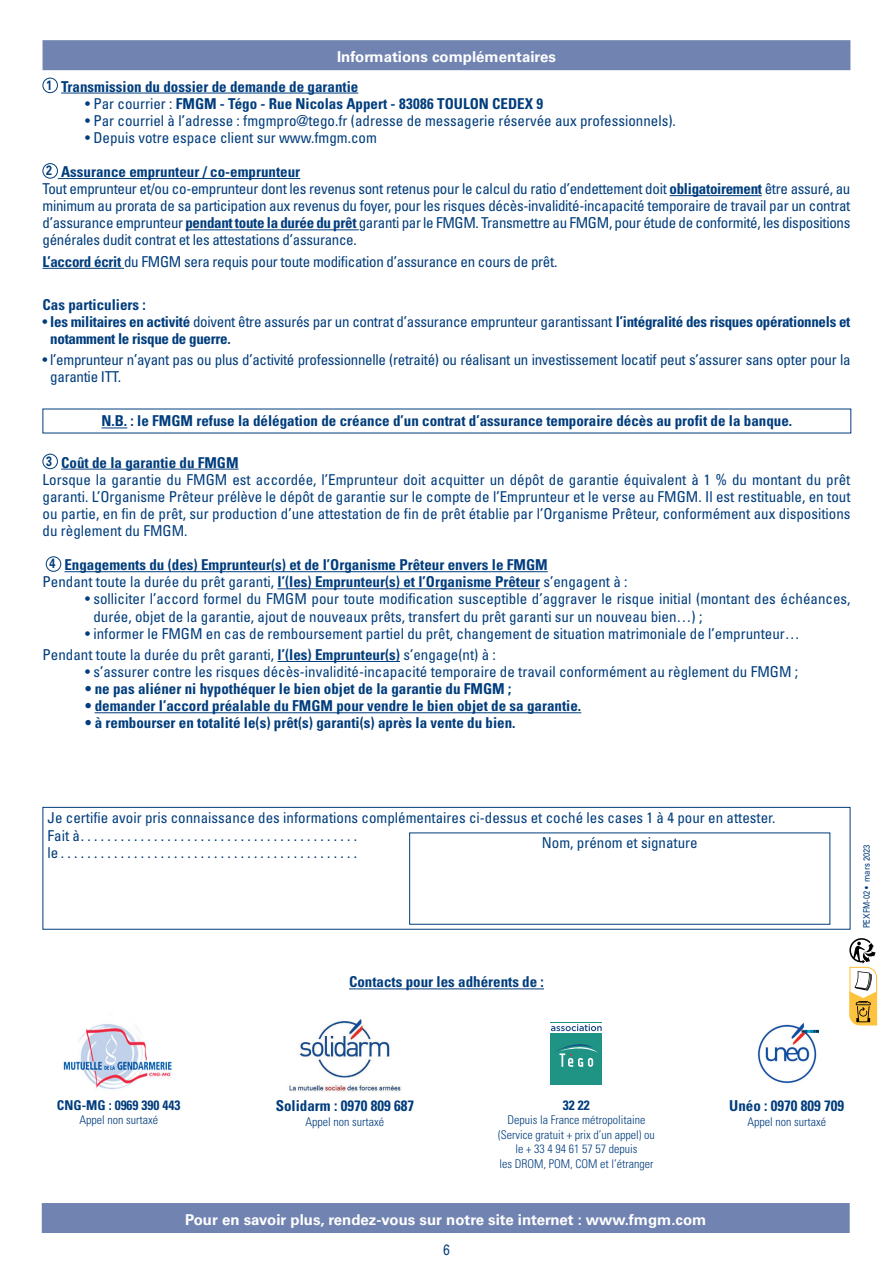
<style>
.page{position:relative;width:893px;height:1263px;background:#fff}
.page>*{position:absolute;margin:0;border:0;box-sizing:border-box;transform-origin:0 0}
.t1{font:condensed 15px/17.1px "Univers LT Std";color:#013d7d}
.t2{font:condensed 15px/17.1px "Univers LT Std";letter-spacing:-.02em;color:#013d7d}
.t3{font:700 condensed 15px/29.8px "Univers LT Std";color:#013d7d}
.t4{font:700 condensed 15px/17.1px "Univers LT Std";letter-spacing:-.02em;color:#013d7d}
.t5{font:700 15px "Univers LT Std";color:#fff}
.t6{font:15px "Univers LT Std";color:#013d7d;scale:.8 1}
.t7{font:700 condensed 13.5px "Univers LT Std";color:#013d7d}
.t8{font:300 condensed 12px/14.4px "Univers LT Std";color:#013d7d;text-align:center}
.t9{font:9px "Univers LT Std";color:#013d7d;scale:.85 1}
.s1{font-stretch:normal;color:#fff}
.s2{font-stretch:normal;font-size:13.5px}
.s3{font-weight:400}
.s4{font-weight:700;font-stretch:normal;font-size:13.5px}
.s5{font-weight:700}
</style>
<div class="page">
<div style="left:43px;top:40px;width:807px;height:30px;background:#7183b1"></div>
<hr style="left:61px;top:93px;width:297px;height:1px;background:#013d7d">
<hr style="left:58px;top:178px;width:242px;height:1px;background:#013d7d">
<hr style="left:670px;top:195px;width:92px;height:1px;background:#013d7d">
<hr style="left:185px;top:229px;width:174px;height:1px;background:#013d7d">
<hr style="left:43px;top:268px;width:81px;height:1px;background:#013d7d">
<hr style="left:61px;top:469px;width:178px;height:1px;background:#013d7d">
<hr style="left:64px;top:571px;width:484px;height:1px;background:#013d7d">
<hr style="left:277px;top:588px;width:263px;height:1px;background:#013d7d">
<hr style="left:277px;top:661px;width:123px;height:1px;background:#013d7d">
<hr style="left:95px;top:712px;width:486px;height:1px;background:#013d7d">
<div style="left:43px;top:78px;width:15px;height:15px;border:1px solid #013d7d;border-radius:50%"></div>
<div style="left:43px;top:163px;width:15px;height:16px;border:1px solid #013d7d;border-radius:50%"></div>
<svg style="left:101px;top:428px;width:26px;height:1px"></svg>
<div style="left:43px;top:454px;width:15px;height:15px;border:1px solid #013d7d;border-radius:50%"></div>
<div style="left:46px;top:556px;width:15px;height:16px;border:1px solid #013d7d;border-radius:50%"></div>
<div style="left:42px;top:1203px;width:808px;height:30px;background:#7183b1"></div>
<div style="left:551px;top:1034px;width:51px;height:51px;background:#1f9384"></div>
<hr style="left:551px;top:1022px;width:51px;height:1px;background:#1f9384">
<svg style="left:556px;top:1044px;width:42px;height:23px"></svg>
<svg style="left:551px;top:1024px;width:51px;height:7px"></svg>
<img style="left:757px;top:1022px;width:61px;height:62px">
<img style="left:63px;top:1024px;width:109px;height:66px">
<img style="left:289px;top:1019px;width:113px;height:74px">
<hr style="left:349px;top:988px;width:195px;height:1px;background:#013d7d">
<div style="left:43px;top:807px;width:807px;height:123px;border:1px solid #013d7d"></div>
<svg style="left:849px;top:938px;width:29px;height:88px"></svg>
<p class="t3" style="left:46px;top:41px;width:511px;text-indent:291px"><span class="s1">Informations complémentaires<br></span><span class="s2">1</span> Transmission du dossier de demande de garantie</p>
<p class="t3" style="left:85px;top:88px;width:460px"><span class="s3">• Par courrier :</span> FMGM - Tégo - Rue Nicolas Appert - 83086 TOULON CEDEX 9</p>
<p class="t1" style="left:85px;top:112px;width:592px">• Par courriel à l’adresse : fmgmpro@tego .fr (adresse de messagerie réservée aux professionnels) .</p>
<p class="t1" style="left:85px;top:129px;width:293px">• Depuis votre espace client sur www .fmgm .com</p>
<p class="t2" style="left:43px;top:163px;width:809px"><span class="s4">2</span> <span class="s5">Assurance emprunteur / co-emprunteur<br></span>Tout emprunteur et/ou co-emprunteur dont les revenus sont retenus pour le calcul du ratio d’endettement doit <span class="s5">obligatoirement</span> être assuré, au minimum au prorata de sa participation aux revenus du foyer, pour les risques décès-invalidité-incapacité temporaire de travail par un contrat d’assurance emprunteur <span class="s5">pendant toute la durée du prêt</span> garanti par le FMGM . Transmettre au FMGM, pour étude de conformité, les dispositions générales dudit contrat et les attestations d’assurance .</p>
<p class="t2" style="left:43px;top:253px;width:516px"><span class="s5">L’accord écrit</span> du FMGM sera requis pour toute modification d’assurance en cours de prêt .</p>
<p class="t3" style="left:43px;top:289px;width:105px">Cas particuliers :</p>
<p class="t4" style="left:50px;top:313px;width:802px;text-indent:-8px"><span class="s3">•</span> les militaires en activité <span class="s3">doivent être assurés par un contrat d’assurance emprunteur garantissant</span> l’intégralité des risques opérationnels et notamment le risque de guerre.</p>
<p class="t2" style="left:50px;top:351px;width:802px;text-indent:-8px">• l’emprunteur n’ayant pas ou plus d’activité professionnelle (retraité) ou réalisant un investissement locatif peut s’assurer sans opter pour la garantie ITT .</p>
<p class="t3" style="left:101px;top:406px;width:692px">N.B. : le FMGM refuse la délégation de créance d’un contrat d’assurance temporaire décès au profit de la banque.</p>
<p class="t1" style="left:43px;top:453px;width:809px"><span class="s4">3</span> <span class="s5">Coût de la garantie du FMGM<br></span>Lorsque la garantie du FMGM est accordée, l’Emprunteur doit acquitter un dépôt de garantie équivalent à 1 % du montant du prêt garanti . L’Organisme Prêteur prélève le dépôt de garantie sur le compte de l’Emprunteur et le verse au FMGM . Il est restituable, en tout ou partie, en fin de prêt, sur production d’une attestation de fin de prêt établie par l’Organisme Prêteur, conformément aux dispositions du règlement du FMGM .</p>
<p class="t3" style="left:43px;top:556px;width:586px;line-height:17.1px;text-indent:7px"><span class="s2">4</span> Engagements du (des) Emprunteur(s) et de l’Organisme Prêteur envers le FMGM<br><span class="s3">Pendant toute la durée du prêt garanti,</span> l’(les) Emprunteur(s) et l’Organisme Prêteur <span class="s3">s’engagent à :</span></p>
<p class="t1" style="left:93px;top:590px;width:759px;text-indent:-8px">• solliciter l’accord formel du FMGM pour toute modification susceptible d’aggraver le risque initial (montant des échéances, durée, objet de la garantie, ajout de nouveaux prêts, transfert du prêt garanti sur un nouveau bien…) ;</p>
<p class="t1" style="left:43px;top:622px;width:759px;line-height:21.3px;text-indent:43px">• informer le FMGM en cas de remboursement partiel du prêt, changement de situation matrimoniale de l’emprunteur…<br>Pendant toute la durée du prêt garanti, <span class="s5">l’(les) Emprunteur(s)</span> s’engage(nt) à :</p>
<p class="t1" style="left:85px;top:663px;width:715px">• s’assurer contre les risques décès-invalidité-incapacité temporaire de travail conformément au règlement du FMGM ;</p>
<p class="t3" style="left:85px;top:674px;width:428px">• ne pas aliéner ni hypothéquer le bien objet de la garantie du FMGM ;</p>
<p class="t3" style="left:85px;top:691px;width:498px">• demander l’accord préalable du FMGM pour vendre le bien objet de sa garantie.</p>
<p class="t3" style="left:85px;top:708px;width:432px">• à rembourser en totalité le(s) prêt(s) garanti(s) après la vente du bien.</p>
<p class="t1" style="left:48px;top:808px;width:729px;line-height:17.7px">Je certifie avoir pris connaissance des informations complémentaires ci-dessus et coché les cases 1 à 4 pour en attester .<br>Fait à . . . . . . . . . . . . . . . . . . . . . . . . . . . . . . . . . . . . . . . . . .<br>le . . . . . . . . . . . . . . . . . . . . . . . . . . . . . . . . . . . . . . . . . . . . .</p>
<p class="t1" style="left:542px;top:834px;width:157px">Nom, prénom et signature</p>
<p class="t3" style="left:349px;top:967px;width:196px">Contacts pour les adhérents de :</p>
<p class="t9" style="left:861px;top:928px;width:100px;rotate:-90deg">PEXFM-02 • mars 2023</p>
<p class="t7" style="left:57px;top:1097px;width:125px">CNG-MG : 0969 390 443</p>
<p class="t8" style="left:79px;top:1113px;width:80px">Appel non surtaxé</p>
<p class="t3" style="left:276px;top:1091px;width:140px">Solidarm : 0970 809 687</p>
<p class="t8" style="left:306px;top:1114px;width:80px">Appel non surtaxé</p>
<p class="t7" style="left:563px;top:1097px;width:28px">32 22</p>
<p class="t8" style="left:498px;top:1113px;width:158px">Depuis la France métropolitaine (Service gratuit + prix d’un appel) ou le + 33 4 94 61 57 57 depuis<br>les DROM, POM, COM et l’étranger</p>
<p class="t3" style="left:729px;top:1091px;width:116px">Unéo : 0970 809 709</p>
<p class="t8" style="left:747px;top:1114px;width:80px">Appel non surtaxé</p>
<p class="t5" style="left:185px;top:1210px;width:523px">Pour en savoir plus, rendez-vous sur notre site internet : www.fmgm.com</p>
<p class="t6" style="left:443px;top:1241px;width:10px">6</p>
</div>
